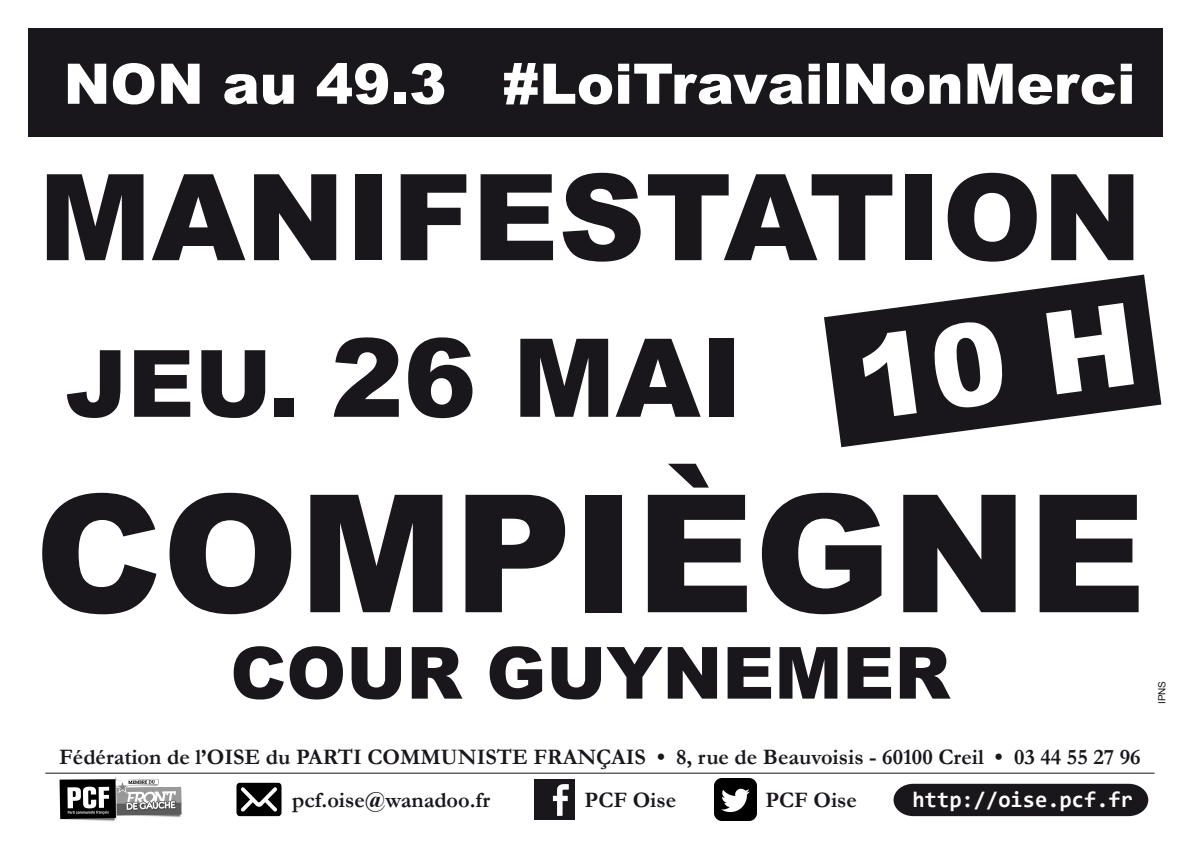
<style>
.page{position:relative;width:1191px;height:842px;background:#fff}
.page>*{position:absolute;margin:0;border:0;box-sizing:border-box;transform-origin:0 0}
.t1{font:900 164px "Arial";color:#1a171c}
.t2{font:900 120px "Arial";color:#1a171c}
.t3{font:900 109px "Arial";color:#1a171c}
.t4{font:900 72px "Arial";color:#1a171c}
.t5{font:900 56px "Arial";color:#fff}
.t6{font:700 22.3px "Garamond";color:#1a171c}
.t7{font:700 22.3px "Consolas";color:#fff}
.t8{font:10px "Arial";color:#1a171c}
.s1{font-size:93px}
</style>
<div class="page">
<div style="left:28px;top:28px;width:1134px;height:109px;background:#1a171c"></div>
<img style="left:50px;top:772px;width:141px;height:49px">
<svg style="left:824px;top:275px;width:337px;height:172px"></svg>
<img style="left:236px;top:782px;width:46px;height:35px">
<img style="left:535px;top:779px;width:40px;height:40px">
<img style="left:714px;top:778px;width:42px;height:42px">
<div style="left:893px;top:784px;width:255px;height:32px;background:#1a171c"></div>
<hr style="left:45px;top:773px;width:1109px;height:1px;background:#1a171c">
<div style="left:859px;top:303px;width:274px;height:116px;background:#1a171c"></div>
<h3 class="t5" style="left:64px;top:43px;width:1073px">NON au 49.3 #LoiTravailNonMerci</h3>
<h2 class="t2" style="left:38px;top:130px;width:1105px">MANIFESTATION</h2>
<h3 class="t3" style="left:65px;top:299px;width:679px"><span class="s1">JEU.</span> 26 MAI</h3>
<h1 class="t1" style="left:34px;top:435px;width:1113px">COMPIÈGNE</h1>
<h3 class="t4" style="left:230px;top:621px;width:721px">COUR GUYNEMER</h3>
<p class="t8" style="left:1155px;top:704px;width:25px;rotate:-90deg">IPNS</p>
<p class="t6" style="left:59px;top:744px;width:1083px">Fédération de l’OISE du PARTI COMMUNISTE FRANÇAIS • 8, rue de Beauvoisis - 60100 Creil • 03 44 55 27 96</p>
<p class="t6" style="left:292px;top:786px;width:199px">pcf.oise@wanadoo.fr</p>
<p class="t6" style="left:584px;top:786px;width:93px">PCF Oise</p>
<p class="t6" style="left:765px;top:786px;width:93px">PCF Oise</p>
<p class="t7" style="left:912px;top:785px;width:222px">http://oise.pcf.fr</p>
</div>
